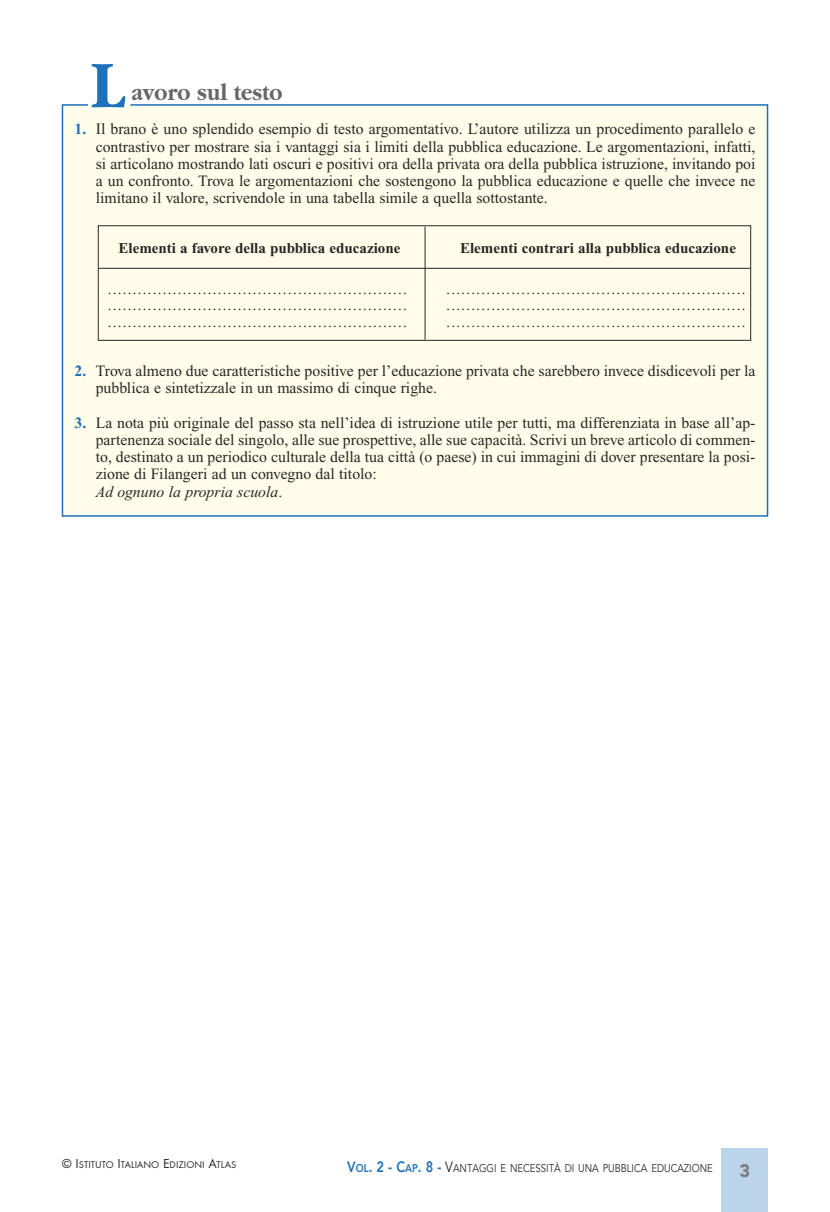
<style>
.page{position:relative;width:830px;height:1212px;background:#fff}
.page>*{position:absolute;margin:0;border:0;box-sizing:border-box;transform-origin:0 0}
.t1{font:700 69.15px "Garamond";color:#1f71b9;scale:.9 1}
.t2{font:700 24px "Garamond";color:#686768;scale:.9 1}
.t3{font:900 18px "Avenir";color:#7d7d7d}
.t4{font:15.75px/17.2px "Times New Roman";color:#272627}
.t5{font:15px/16.5px "Times New Roman";color:#272627;text-align:justify}
.t6{font:700 15px "Times New Roman";color:#272627}
.t7{font:11.25px "Avenir";color:#272627;scale:.85 1}
.t8{font:10.2px "Futura T";color:#272627}
.s1{font-weight:700;color:#1f71b9}
.s2{font-style:italic}
.s3{font-size:13.5px}
.s4{font-weight:800;font-size:15px;color:#1f71b9}
.s5{font-weight:800;color:#1f71b9}
.s6{font-size:15px}
</style>
<div class="page">
<div style="left:61px;top:104px;width:707px;height:413px;background:#fffeea"></div>
<div style="left:721px;top:1148px;width:46px;height:64px;background:#bcd4ea"></div>
<div style="left:98px;top:225px;width:652px;height:116px;border:1px solid #272627"></div>
<hr style="left:424px;top:227px;width:1px;height:113px;background:#272627">
<hr style="left:99px;top:268px;width:650px;height:1px;background:#272627">
<h1 class="t1" style="left:91px;top:43px;width:39px">L</h1>
<h2 class="t2" style="left:131px;top:78px;width:169px">avoro sul testo</h2>
<p class="t4" style="left:96px;top:122px;width:661px;text-align:justify;text-indent:-21px"><span class="s1">1.</span> Il brano è uno splendido esempio di testo argomentativo. L’autore utilizza un procedimento parallelo e contrastivo per mostrare sia i vantaggi sia i limiti della pubblica educazione. Le argomentazioni, infatti, si articolano mostrando lati oscuri e positivi ora della privata ora della pubblica istruzione, invitando poi a un confronto. Trova le argomentazioni che sostengono la pubblica educazione e quelle che invece ne limitano il valore, scrivendole in una tabella simile a quella sottostante.</p>
<p class="t6" style="left:118px;top:243px;width:283px">Elementi a favore della pubblica educazione</p>
<p class="t5" style="left:107px;top:282px;width:301px">…………………………………………………… …………………………………………………… ……………………………………………………</p>
<p class="t6" style="left:460px;top:243px;width:277px">Elementi contrari alla pubblica educazione</p>
<p class="t5" style="left:445px;top:282px;width:301px">…………………………………………………… …………………………………………………… ……………………………………………………</p>
<p class="t4" style="left:96px;top:363px;width:661px;text-indent:-21px"><span class="s1">2.</span> Trova almeno due caratteristiche positive per l’educazione privata che sarebbero invece disdicevoli per la pubblica e sintetizzale in un massimo di cinque righe.</p>
<p class="t4" style="left:96px;top:415px;width:661px;text-indent:-21px"><span class="s1">3.</span> La nota più originale del passo sta nell’idea di istruzione utile per tutti, ma differenziata in base all’ap&shy;partenenza sociale del singolo, alle sue prospettive, alle sue capacità. Scrivi un breve articolo di commen&shy;to, destinato a un periodico culturale della tua città (o paese) in cui immagini di dover presentare la posi&shy;zione di Filangeri ad un convegno dal titolo:<br><span class="s2">Ad ognuno la propria scuola</span>.</p>
<p class="t8" style="left:62px;top:1158px;width:176px"><span class="s3">© I</span>STITUTO <span class="s3">I</span>TALIANO <span class="s3">E</span>DIZIONI <span class="s3">A</span>TLAS</p>
<p class="t7" style="left:347px;top:1160px;width:431px"><span class="s4">V</span><span class="s5">ol</span><span class="s4">. 2 - C</span><span class="s5">ap</span><span class="s4">. 8 -</span> <span class="s6">V</span>ANTAGGI E NECESSITÀ DI UNA PUBBLICA EDUCAZIONE</p>
<p class="t3" style="left:739px;top:1159px;width:12px">3</p>
</div>
